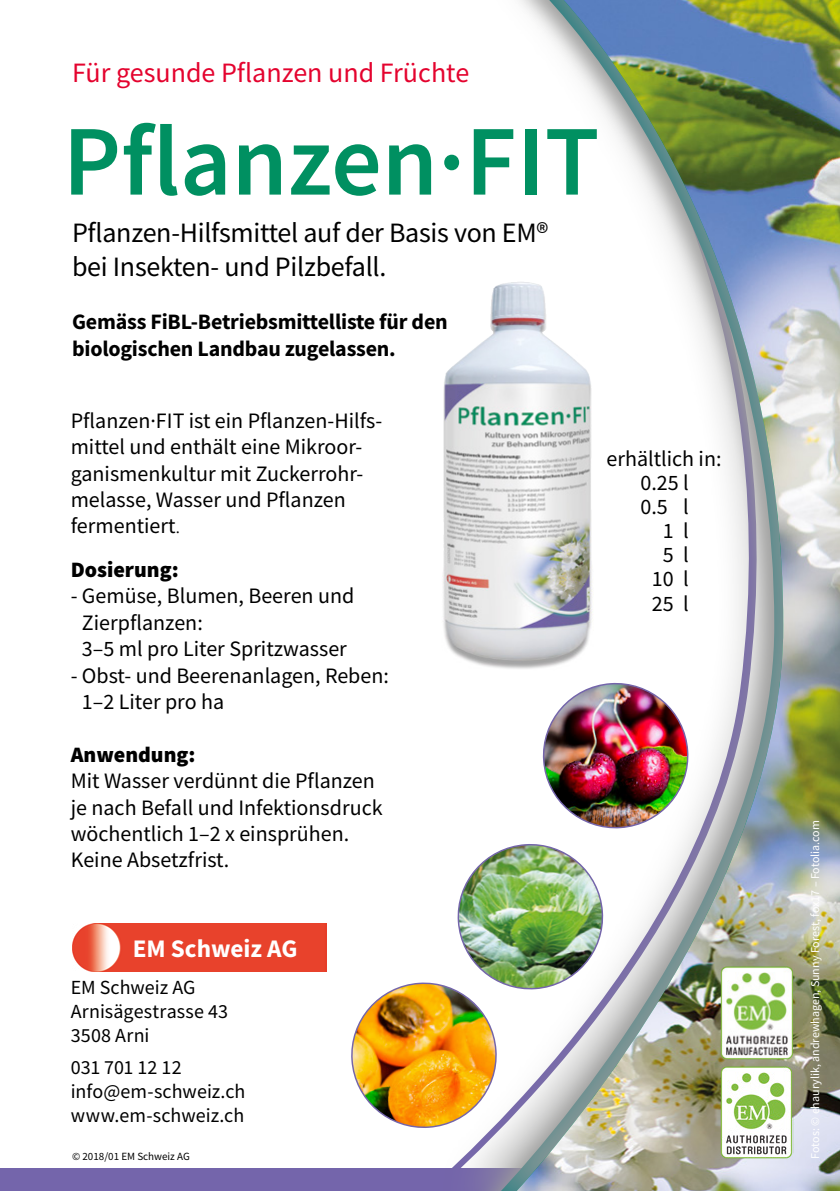
<style>
.page{position:relative;width:840px;height:1191px;background:#fff}
.page>*{position:absolute;margin:0;border:0;box-sizing:border-box;transform-origin:0 0}
.t1{font:600 100px "Source Sans Pro";color:#009061}
.t2{font:28px/33.6px "Source Sans Pro";letter-spacing:-.01em;color:#000}
.t3{font:28px "Source Sans Pro";color:#e4032e}
.t4{font:700 25.2px "Source Sans Pro";color:#fff}
.t5{font:22px/26.4px "Source Sans Pro";color:#000}
.t6{font:700 22px/26.4px "Source Sans Pro";letter-spacing:-.01em;color:#000}
.t7{font:900 22px "Source Sans Pro";color:#000}
.t8{font:20px/24px "Source Sans Pro";color:#000}
.t9{font:12px "Source Sans Pro";color:#fff}
.t10{font:11px "Source Sans Pro";color:#000}
.s1{font-weight:300}
</style>
<div class="page">
<div style="left:0;top:1168px;width:839px;height:23px;background:#7465ab"></div>
<img style="left:351px;top:982px;width:87px;height:146px">
<div style="left:438px;top:0;width:401px;height:1191px;background:#9d9d9c;opacity:.88"></div>
<svg style="left:500px;top:0;width:16px;height:1191px"></svg>
<img style="left:516px;top:0;width:323px;height:1191px">
<img style="left:718px;top:1064px;width:75px;height:95px">
<img style="left:718px;top:964px;width:75px;height:96px">
<img style="left:72px;top:923px;width:254px;height:48px">
<p class="t3" style="left:72px;top:55px;width:398px">Für gesunde Pflanzen und Früchte</p>
<h1 class="t1" style="left:63px;top:96px;width:537px">Pflanzen·FIT</h1>
<p class="t2" style="left:72px;top:216px;width:477px">Pflanzen-Hilfsmittel auf der Basis von EM® bei Insekten- und Pilzbefall.</p>
<p class="t6" style="left:72px;top:308px;width:377px">Gemäss FiBL-Betriebsmittelliste für den biologischen Landbau zugelassen.</p>
<p class="t5" style="left:71px;top:407px;width:313px">Pflanzen·FIT ist ein Pflanzen-Hilfs&shy;mittel und enthält eine Mikroor&shy;ganismenkultur mit Zuckerrohr&shy;melasse, Wasser und Pflanzen fermentiert<span class="s1">.</span></p>
<p class="t7" style="left:71px;top:554px;width:109px">Dosierung:</p>
<p class="t5" style="left:82px;top:582px;width:274px;text-indent:-11px">- Gemüse, Blumen, Beeren und<br>Zierpflanzen:<br>3–5 ml pro Liter Spritzwasser</p>
<p class="t5" style="left:82px;top:662px;width:308px;text-indent:-11px">- Obst- und Beerenanlagen, Reben:<br>1–2 Liter pro ha</p>
<p class="t7" style="left:71px;top:739px;width:126px">Anwendung:</p>
<p class="t5" style="left:71px;top:767px;width:313px">Mit Wasser verdünnt die Pflanzen je nach Befall und Infektionsdruck wöchentlich 1–2 x einsprühen.<br>Keine Absetzfrist.</p>
<p class="t5" style="left:606px;top:447px;width:116px;line-height:24px;text-align:center">erhältlich in:<br>0.25 l<br>0.5 l</p>
<p class="t5" style="left:651px;top:519px;width:38px;line-height:24px;text-align:center">1 l<br>5 l<br>10 l<br>25 l</p>
<p class="t4" style="left:133px;top:931px;width:166px">EM Schweiz AG</p>
<p class="t8" style="left:71px;top:974px;width:159px">EM Schweiz AG<br>Arnisägestrasse 43<br>3508 Arni</p>
<p class="t8" style="left:71px;top:1054px;width:176px">031 701 12 12 info@em-schweiz.ch www.em-schweiz.ch</p>
<p class="t10" style="left:72px;top:1149px;width:119px">© 2018/01 EM Schweiz AG</p>
<p class="t9" style="left:807px;top:1158px;width:340px;rotate:-90deg">Fotos: © ehaurylik, andrewhagen, Sunny Forest, fox17 – Fotolia.com</p>
</div>
